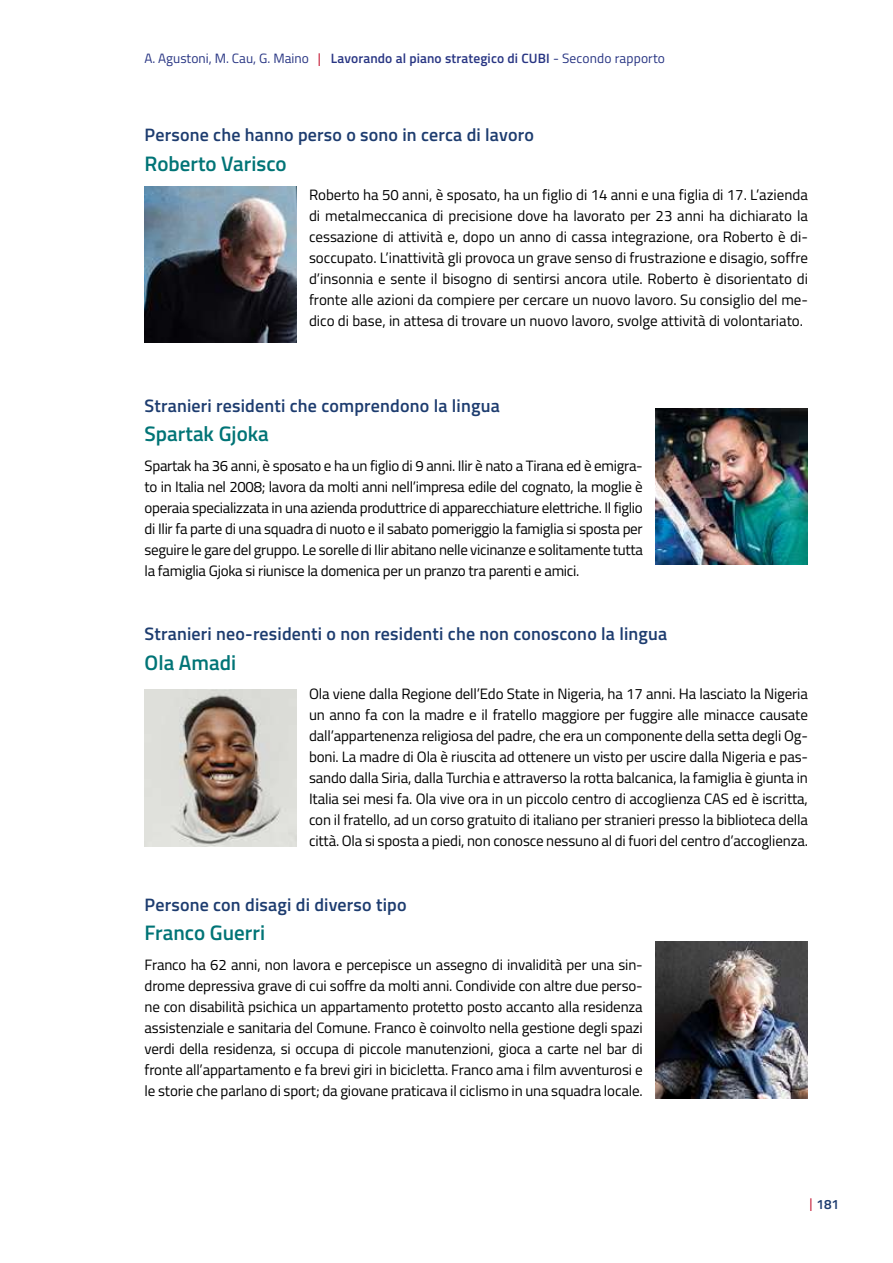
<style>
.page{position:relative;width:893px;height:1263px;background:#fff}
.page>*{position:absolute;margin:0;border:0;box-sizing:border-box;transform-origin:0 0}
.t1{font:600 21px "Titillium";color:#007476}
.t2{font:600 18px "Titillium";letter-spacing:.01em;color:#1d3c6f}
.t3{font:15px/21px "Titillium";letter-spacing:-.01em;color:#000;text-align:justify}
.t4{font:13.5px "Titillium";color:#283583}
.t5{font:600 13.5px "Titillium";color:#1d3c6f}
.s1{color:#c10a27}
.s2{font-weight:600}
.s3{font-weight:400;color:#c10a27}
</style>
<div class="page">
<img style="left:144px;top:186px;width:152px;height:156px">
<img style="left:144px;top:690px;width:152px;height:156px">
<img style="left:656px;top:408px;width:152px;height:157px">
<img style="left:656px;top:942px;width:152px;height:156px">
<p class="t4" style="left:144px;top:49px;width:522px">A. Agustoni, M. Cau, G. Maino <span class="s1">|</span> <span class="s2">Lavorando al piano strategico di CUBI</span> - Secondo rapporto</p>
<p class="t2" style="left:145px;top:121px;width:391px">Persone che hanno perso o sono in cerca di lavoro</p>
<h1 class="t1" style="left:145px;top:147px;width:144px">Roberto Varisco</h1>
<p class="t3" style="left:309px;top:184px;width:500px">Roberto ha 50 anni, è sposato, ha un figlio di 14 anni e una figlia di 17. L’azienda di metalmeccanica di precisione dove ha lavorato per 23 anni ha dichiarato la cessazione di attività e, dopo un anno di cassa integrazione, ora Roberto è di&shy;soccupato. L’inattività gli provoca un grave senso di frustrazione e disagio, soffre d’insonnia e sente il bisogno di sentirsi ancora utile. Roberto è disorientato di fronte alle azioni da compiere per cercare un nuovo lavoro. Su consiglio del me&shy;dico di base, in attesa di trovare un nuovo lavoro, svolge attività di volontariato.</p>
<p class="t2" style="left:145px;top:392px;width:357px">Stranieri residenti che comprendono la lingua</p>
<h1 class="t1" style="left:145px;top:418px;width:126px">Spartak Gjoka</h1>
<p class="t3" style="left:145px;top:454px;width:500px">Spartak ha 36 anni, è sposato e ha un figlio di 9 anni. Ilir è nato a Tirana ed è emigra&shy;to in Italia nel 2008; lavora da molti anni nell’impresa edile del cognato, la moglie è operaia specializzata in una azienda produttrice di apparecchiature elettriche. Il figlio di Ilir fa parte di una squadra di nuoto e il sabato pomeriggio la famiglia si sposta per seguire le gare del gruppo. Le sorelle di Ilir abitano nelle vicinanze e solitamente tutta la famiglia Gjoka si riunisce la domenica per un pranzo tra parenti e amici.</p>
<p class="t2" style="left:145px;top:620px;width:524px">Stranieri neo-residenti o non residenti che non conoscono la lingua</p>
<h1 class="t1" style="left:145px;top:646px;width:93px">Ola Amadi</h1>
<p class="t3" style="left:309px;top:683px;width:500px">Ola viene dalla Regione dell’Edo State in Nigeria, ha 17 anni. Ha lasciato la Nigeria un anno fa con la madre e il fratello maggiore per fuggire alle minacce causate dall’appartenenza religiosa del padre, che era un componente della setta degli Og&shy;boni. La madre di Ola è riuscita ad ottenere un visto per uscire dalla Nigeria e pas&shy;sando dalla Siria, dalla Turchia e attraverso la rotta balcanica, la famiglia è giunta in Italia sei mesi fa. Ola vive ora in un piccolo centro di accoglienza CAS ed è iscritta, con il fratello, ad un corso gratuito di italiano per stranieri presso la biblioteca della città. Ola si sposta a piedi, non conosce nessuno al di fuori del centro d’accoglienza.</p>
<p class="t2" style="left:145px;top:891px;width:264px">Persone con disagi di diverso tipo</p>
<h1 class="t1" style="left:145px;top:917px;width:122px">Franco Guerri</h1>
<p class="t3" style="left:145px;top:953px;width:500px">Franco ha 62 anni, non lavora e percepisce un assegno di invalidità per una sin&shy;drome depressiva grave di cui soffre da molti anni. Condivide con altre due perso&shy;ne con disabilità psichica un appartamento protetto posto accanto alla residenza assistenziale e sanitaria del Comune. Franco è coinvolto nella gestione degli spazi verdi della residenza, si occupa di piccole manutenzioni, gioca a carte nel bar di fronte all’appartamento e fa brevi giri in bicicletta. Franco ama i film avventurosi e le storie che parlano di sport; da giovane praticava il ciclismo in una squadra locale.</p>
<p class="t5" style="left:809px;top:1194px;width:31px"><span class="s3">|</span> 181</p>
</div>
